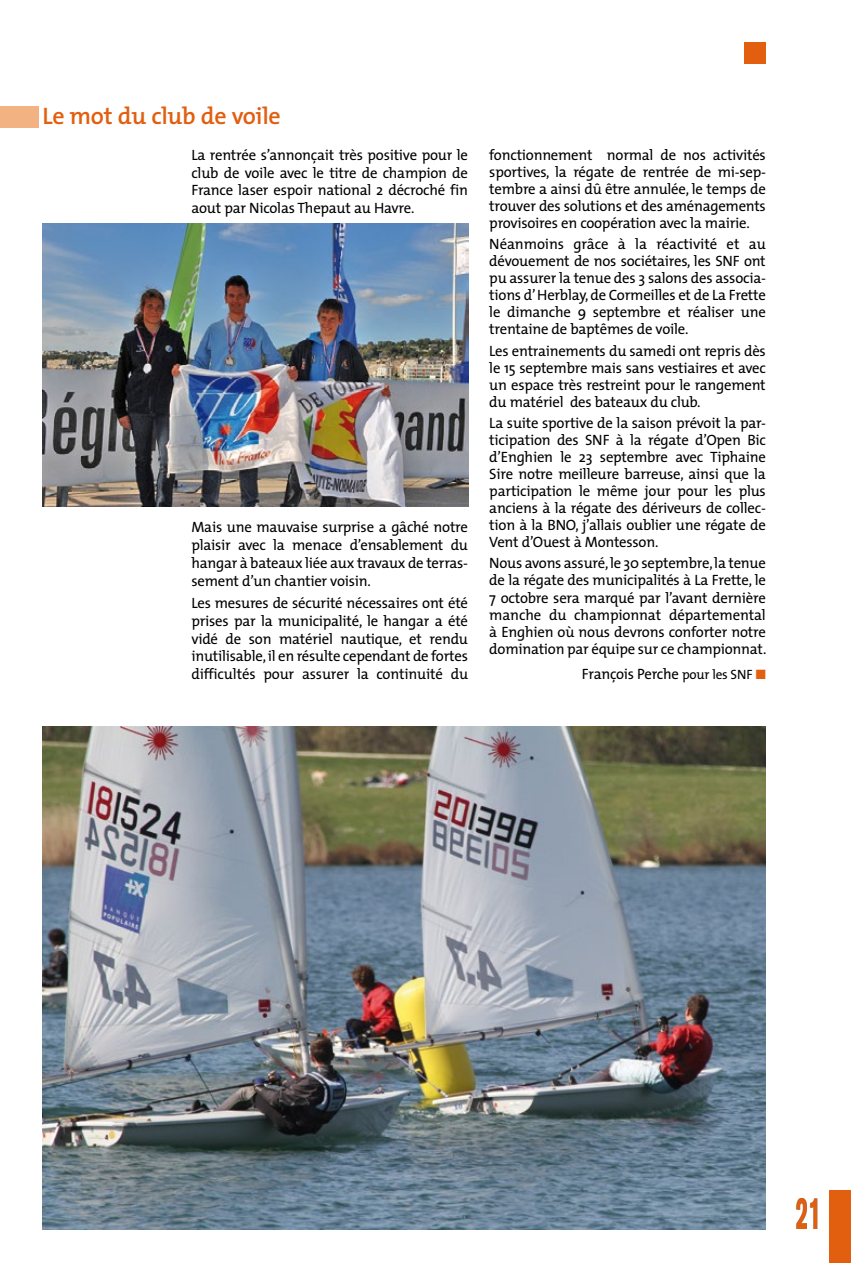
<style>
.page{position:relative;width:851px;height:1263px;background:#fff}
.page>*{position:absolute;margin:0;border:0;box-sizing:border-box;transform-origin:0 0}
.t1{font:700 45px "Akzidenz Grotesk BE";color:#e15f0f;scale:.5 1}
.t2{font:600 24px "The Mix";letter-spacing:-.015em;color:#e15f0f}
.t3{font:15px/17.1px "The Mix";letter-spacing:-.015em;color:#000;text-align:justify}
.s1{font-size:13.5px}
.s2{color:#e15f0f}
</style>
<div class="page">
<div style="left:744px;top:43px;width:21px;height:21px;background:#e15f0f"></div>
<div style="left:829px;top:1191px;width:21px;height:72px;background:#e15f0f"></div>
<div style="left:0;top:106px;width:38px;height:22px;background:#f2b282"></div>
<img style="left:43px;top:223px;width:425px;height:283px">
<img style="left:43px;top:726px;width:722px;height:503px">
<h2 class="t2" style="left:43px;top:96px;width:240px">Le mot du club de voile</h2>
<p class="t3" style="left:191px;top:145px;width:278px;line-height:17.9px">La rentrée s’annonçait très positive pour le club de voile avec le titre de champion de France laser espoir national 2 décroché fin aout par Nicolas Thepaut au Havre.</p>
<p class="t3" style="left:191px;top:518px;width:278px;line-height:17.9px">Mais une mauvaise surprise a gâché notre plaisir avec la menace d’ensablement du hangar à bateaux liée aux travaux de terras&shy;sement d’un chantier voisin.</p>
<p class="t3" style="left:191px;top:593px;width:278px;line-height:17.9px">Les mesures de sécurité nécessaires ont été prises par la municipalité, le hangar a été vidé de son matériel nautique, et rendu inutilisable, il en résulte cependant de fortes difficultés pour assurer la continuité du</p>
<p class="t3" style="left:489px;top:146px;width:278px">fonctionnement normal de nos activités sportives, la régate de rentrée de mi-sep&shy;tembre a ainsi dû être annulée, le temps de trouver des solutions et des aménagements provisoires en coopération avec la mairie.</p>
<p class="t3" style="left:489px;top:235px;width:278px">Néanmoins grâce à la réactivité et au dévouement de nos sociétaires, les SNF ont pu assurer la tenue des 3 salons des associa&shy;tions d’ Herblay, de Cormeilles et de La Frette le dimanche 9 septembre et réaliser une trentaine de baptêmes de voile.</p>
<p class="t3" style="left:489px;top:342px;width:278px">Les entrainements du samedi ont repris dès le 15 septembre mais sans vestiaires et avec un espace très restreint pour le rangement du matériel des bateaux du club.</p>
<p class="t3" style="left:489px;top:414px;width:278px">La suite sportive de la saison prévoit la par&shy;ticipation des SNF à la régate d’Open Bic d’Enghien le 23 septembre avec Tiphaine Sire notre meilleure barreuse, ainsi que la participation le même jour pour les plus anciens à la régate des dériveurs de collec&shy;tion à la BNO, j’allais oublier une régate de Vent d’Ouest à Montesson.</p>
<p class="t3" style="left:489px;top:554px;width:278px">Nous avons assuré, le 30 septembre, la tenue de la régate des municipalités à La Frette, le 7 octobre sera marqué par l’avant dernière manche du championnat départemental à Enghien où nous devrons conforter notre domination par équipe sur ce championnat.</p>
<p class="t3" style="left:581px;top:665px;width:185px">François Perche <span class="s1">pour les SNF</span> <span class="s2">■</span></p>
<h1 class="t1" style="left:795px;top:1188px;width:52px">21</h1>
</div>
